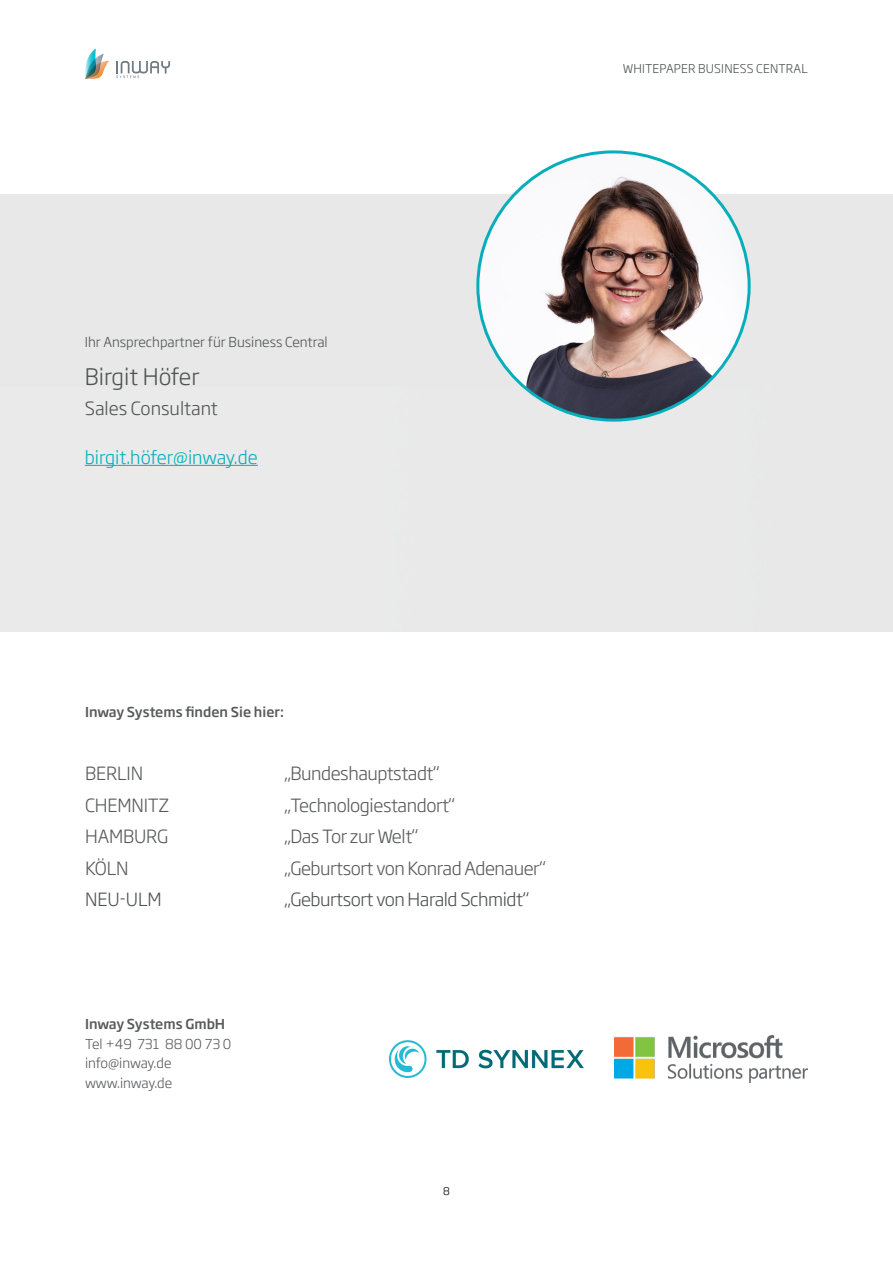
<style>
.page{position:relative;width:893px;height:1263px;background:#fff}
.page>*{position:absolute;margin:0;border:0;box-sizing:border-box;transform-origin:0 0}
.t1{font:300 22.5px "Soho Gothic Pro";color:#4f5252}
.t2{font:300 18px "Soho Gothic Pro";letter-spacing:-.025em;color:#58595b}
.t3{font:300 18px "Soho Gothic Pro";letter-spacing:-.025em;color:#4f5252}
.t4{font:300 18px "Soho Gothic Pro";color:#06aebb}
.t5{font:300 18px "Soho Gothic Pro";color:#4f5252}
.t6{font:500 13.5px "Soho Gothic Pro";color:#58595b}
.t7{font:300 13.5px/19.5px "Soho Gothic Pro";color:#58595b}
.t8{font:300 13.5px "Soho Gothic Pro";color:#4f5252}
.t9{font:300 12px "Soho Gothic Pro";letter-spacing:.015em;color:#4f5252}
.t10{font:300 10.5px "Soho Gothic Pro";color:#000}
</style>
<div class="page">
<svg style="left:116px;top:61px;width:54px;height:17px"></svg>
<svg style="left:85px;top:49px;width:24px;height:30px"></svg>
<div style="left:0;top:194px;width:893px;height:438px;background:#e8e8e8"></div>
<hr style="left:85px;top:465px;width:173px;height:1px;background:#06aebb">
<img style="left:479px;top:153px;width:269px;height:266px">
<img style="left:614px;top:1036px;width:194px;height:46px">
<img style="left:389px;top:1040px;width:194px;height:38px">
<p class="t9" style="left:623px;top:60px;width:187px">WHITEPAPER BUSINESS CENTRAL</p>
<p class="t8" style="left:85px;top:331px;width:244px">Ihr Ansprechpartner für Business Central</p>
<p class="t1" style="left:85px;top:359px;width:116px">Birgit Höfer</p>
<p class="t5" style="left:85px;top:394px;width:135px">Sales Consultant</p>
<p class="t4" style="left:85px;top:443px;width:175px">birgit.höfer@inway.de</p>
<p class="t6" style="left:85px;top:701px;width:200px">Inway Systems finden Sie hier:</p>
<p class="t2" style="left:85px;top:759px;width:59px">BERLIN</p>
<p class="t2" style="left:285px;top:759px;width:156px">„Bundeshauptstadt“</p>
<p class="t2" style="left:85px;top:791px;width:86px">CHEMNITZ</p>
<p class="t2" style="left:285px;top:791px;width:172px">„Technologiestandort“</p>
<p class="t2" style="left:85px;top:822px;width:84px">HAMBURG</p>
<p class="t2" style="left:285px;top:822px;width:135px">„Das Tor zur Welt“</p>
<p class="t2" style="left:85px;top:854px;width:45px">KÖLN</p>
<p class="t2" style="left:285px;top:854px;width:263px">„Geburtsort von Konrad Adenauer“</p>
<p class="t3" style="left:85px;top:885px;width:78px">NEU-ULM</p>
<p class="t3" style="left:285px;top:885px;width:246px">„Geburtsort von Harald Schmidt“</p>
<p class="t6" style="left:85px;top:1013px;width:142px">Inway Systems GmbH</p>
<p class="t7" style="left:85px;top:1033px;width:148px">Tel +49 731 88 00 73 0 info@inway.de www.inway.de</p>
<p class="t10" style="left:443px;top:1183px;width:8px">8</p>
</div>
